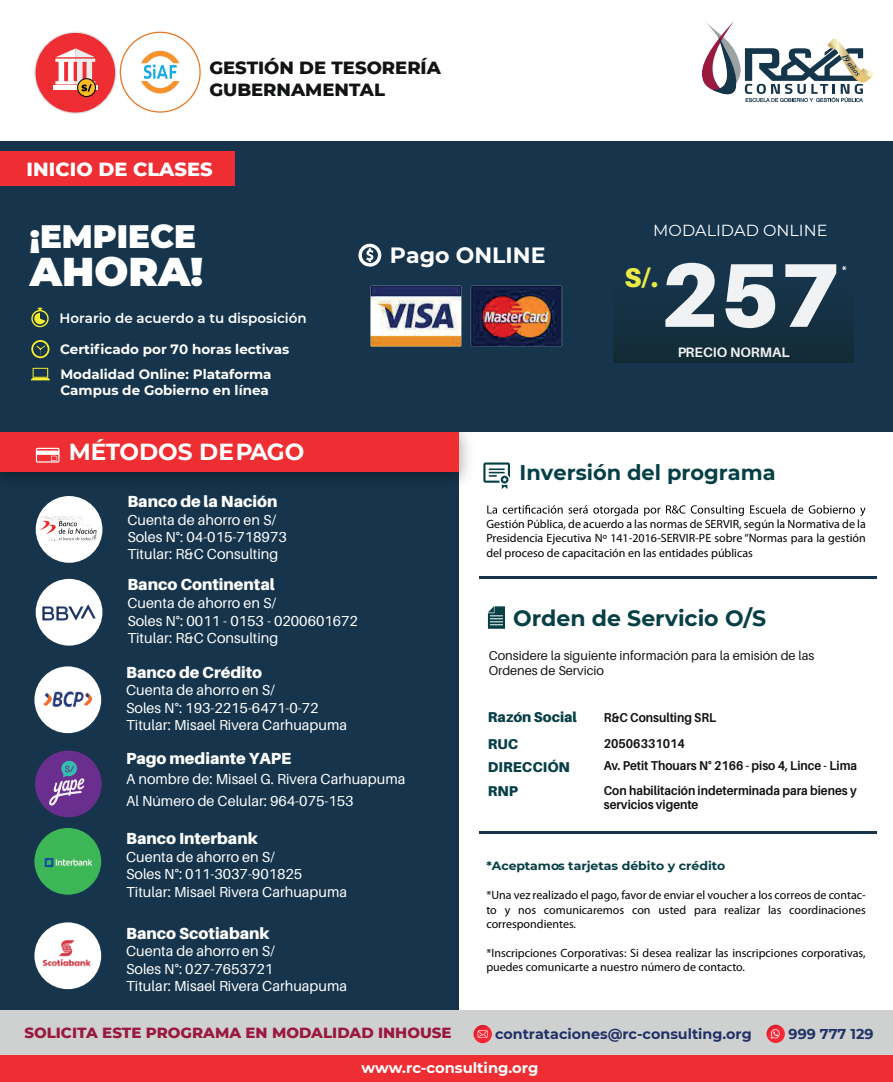
<style>
.page{position:relative;width:893px;height:1082px;background:#fff}
.page>*{position:absolute;margin:0;border:0;box-sizing:border-box;transform-origin:0 0}
.t1{font:900 90.75px "Aileron";color:#fff}
.t2{font:900 40.05px "Montserrat";color:#fff}
.t3{font:900 32.4px "Montserrat";color:#fff}
.t4{font:900 27.15px "Aileron";color:#edea46}
.t5{font:700 23.25px "Montserrat";color:#fff}
.t6{font:700 22.05px "Montserrat";color:#063f46}
.t7{font:700 22.05px "Montserrat";color:#fff}
.t8{font:700 21.15px "Montserrat";color:#063f46}
.t9{font:800 19.35px "Montserrat";color:#fff}
.t10{font:800 18px/21.6px "Montserrat";color:#111314}
.t11{font:900 16.05px "Aileron";color:#fff}
.t12{font:16.05px "Montserrat";color:#fff}
.t13{font:800 15px "Montserrat";color:#991940}
.t14{font:700 14.7px "Montserrat";color:#fff}
.t15{font:14.4px/17.4px "Aileron";color:#fff}
.t16{font:700 14.25px "Montserrat";color:#223268}
.t17{font:900 14.25px/27.3px "Aileron";color:#063f46}
.t18{font:700 13.65px "Aileron";color:#fff}
.t19{font:700 13.5px/24.6px "Montserrat";color:#fff}
.t20{font:600 13.5px "Montserrat";color:#fff}
.t21{font:700 12.9px/25.5px "Aileron";color:#111314;scale:.92 1}
.t22{font:12.9px/15.5px "Aileron";color:#111314}
.t23{font:12px/14.4px "Myriad Pro";color:#000001;text-align:justify}
.t24{font:700 12px "Montserrat";color:#063f46;scale:1.04 1}
</style>
<div class="page">
<div style="left:0;top:429px;width:458px;height:581px;background:#16354c"></div>
<img style="left:0;top:432px;width:468px;height:67px">
<div style="left:0;top:430px;width:458px;height:42px;background:#ee2e33"></div>
<svg style="left:36px;top:448px;width:24px;height:15px"></svg>
<div style="left:0;top:1010px;width:893px;height:48px;background:#cfd1d0"></div>
<div style="left:0;top:141px;width:893px;height:291px;background:#16354c"></div>
<img style="left:370px;top:285px;width:193px;height:62px">
<div style="left:0;top:152px;width:235px;height:34px;background:#ee2e33"></div>
<div style="left:614px;top:289px;width:239px;height:73px;background:#143040"></div>
<svg style="left:842px;top:266px;width:4px;height:4px"></svg>
<svg style="left:358px;top:243px;width:24px;height:24px"></svg>
<svg style="left:31px;top:340px;width:19px;height:18px"></svg>
<svg style="left:31px;top:308px;width:18px;height:19px"></svg>
<svg style="left:31px;top:368px;width:19px;height:12px"></svg>
<svg style="left:488px;top:606px;width:17px;height:23px"></svg>
<svg style="left:483px;top:462px;width:27px;height:27px"></svg>
<svg style="left:487px;top:505px;width:379px;height:11px"></svg>
<hr style="left:479px;top:576px;width:398px;height:2px;background:#16354c">
<hr style="left:479px;top:831px;width:398px;height:3px;background:#16354c">
<div style="left:0;top:1056px;width:893px;height:26px;background:#ee2e33"></div>
<div style="left:36px;top:579px;width:66px;height:67px;background:#fff;border-radius:50%"></div>
<svg style="left:42px;top:604px;width:54px;height:16px"></svg>
<div style="left:36px;top:496px;width:66px;height:67px;background:#fff;border-radius:50%"></div>
<img style="left:40px;top:516px;width:43px;height:2px">
<svg style="left:34px;top:666px;width:67px;height:67px"></svg>
<div style="left:34px;top:828px;width:67px;height:67px;background:#3db657;border-radius:50%"></div>
<div style="left:37px;top:668px;width:63px;height:63px;background:#fff;border-radius:50%"></div>
<img style="left:44px;top:692px;width:48px;height:15px">
<div style="left:35px;top:751px;width:67px;height:66px;background:#6a2e8e;border-radius:50%"></div>
<svg style="left:49px;top:760px;width:36px;height:46px"></svg>
<img style="left:44px;top:858px;width:49px;height:9px">
<img style="left:38px;top:518px;width:59px;height:24px">
<svg style="left:34px;top:922px;width:67px;height:67px"></svg>
<img style="left:40px;top:933px;width:53px;height:50px">
<svg style="left:120px;top:32px;width:81px;height:81px"></svg>
<div style="left:121px;top:33px;width:78px;height:78px;background:#fff;border-radius:50%"></div>
<svg style="left:141px;top:51px;width:38px;height:43px"></svg>
<svg style="left:34px;top:32px;width:82px;height:82px"></svg>
<div style="left:36px;top:33px;width:79px;height:80px;background:#ee2e33;border-radius:50%"></div>
<div style="left:53px;top:85px;width:22px;height:5px;background:#fff"></div>
<div style="left:75px;top:85px;width:23px;height:5px;background:#eaeceb"></div>
<svg style="left:77px;top:78px;width:19px;height:19px"></svg>
<div style="left:78px;top:79px;width:17px;height:17px;background:#fdbb26;border-radius:50%"></div>
<svg style="left:55px;top:48px;width:40px;height:44px"></svg>
<div style="left:36px;top:923px;width:63px;height:63px;background:#fff;border-radius:50%"></div>
<img style="left:42px;top:930px;width:50px;height:50px">
<div style="left:474px;top:1025px;width:18px;height:18px;background:#f92634;border-radius:50%"></div>
<svg style="left:474px;top:1025px;width:14px;height:13px"></svg>
<div style="left:766px;top:1025px;width:19px;height:18px;background:#f92634;border-radius:50%"></div>
<svg style="left:766px;top:1025px;width:15px;height:14px"></svg>
<svg style="left:702px;top:21px;width:172px;height:81px"></svg>
<h3 class="t10" style="left:209px;top:56px;width:233px">GESTIÓN DE TESORERÍA<br>GUBERNAMENTAL</h3>
<h3 class="t9" style="left:27px;top:155px;width:187px">INICIO DE CLASES</h3>
<h3 class="t3" style="left:30px;top:212px;width:168px">¡EMPIECE</h3>
<h2 class="t2" style="left:30px;top:241px;width:175px">AHORA!</h2>
<p class="t20" style="left:60px;top:309px;width:249px">Horario de acuerdo a tu disposición</p>
<p class="t19" style="left:60px;top:337px;width:231px">Certificado por 70 horas lectivas<br>Modalidad Online: Plataforma</p>
<p class="t19" style="left:60px;top:377px;width:210px">Campus de Gobierno en línea</p>
<h3 class="t5" style="left:69px;top:435px;width:237px">MÉTODOS DE PAGO</h3>
<h3 class="t7" style="left:390px;top:240px;width:157px">Pago ONLINE</h3>
<h3 class="t12" style="left:653px;top:219px;width:176px">MODALIDAD ONLINE</h3>
<h1 class="t1" style="left:660px;top:242px;width:182px">257</h1>
<p class="t18" style="left:677px;top:344px;width:114px">PRECIO NORMAL</p>
<h3 class="t4" style="left:624px;top:261px;width:35px">S/.</h3>
<h3 class="t11" style="left:127px;top:492px;width:152px">Banco de la Nación</h3>
<p class="t15" style="left:127px;top:511px;width:161px">Cuenta de ahorro en S/<br>Soles N°: 04-015-718973<br>Titular: R&amp;C Consulting</p>
<h3 class="t11" style="left:127px;top:575px;width:149px">Banco Continental</h3>
<p class="t15" style="left:127px;top:595px;width:232px">Cuenta de ahorro en S/<br>Soles N°: 0011 - 0153 - 0200601672<br>Titular: R&amp;C Consulting</p>
<h3 class="t11" style="left:126px;top:663px;width:138px">Banco de Crédito</h3>
<p class="t15" style="left:126px;top:682px;width:222px">Cuenta de ahorro en S/<br>Soles N°: 193-2215-6471-0-72<br>Titular: Misael Rivera Carhuapuma</p>
<h3 class="t11" style="left:126px;top:749px;width:167px">Pago mediante YAPE</h3>
<p class="t15" style="left:126px;top:769px;width:281px;line-height:21.1px">A nombre de: Misael G. Rivera Carhuapuma<br>Al Número de Celular: 964-075-153</p>
<h3 class="t11" style="left:126px;top:829px;width:133px">Banco Interbank</h3>
<p class="t15" style="left:126px;top:848px;width:222px">Cuenta de ahorro en S/<br>Soles N°: 011-3037-901825<br>Titular: Misael Rivera Carhuapuma</p>
<h3 class="t11" style="left:126px;top:924px;width:145px">Banco Scotiabank</h3>
<p class="t15" style="left:126px;top:943px;width:150px">Cuenta de ahorro en S/<br>Soles N°: 027-7653721</p>
<p class="t15" style="left:126px;top:978px;width:222px">Titular: Misael Rivera Carhuapuma</p>
<p class="t13" style="left:24px;top:1022px;width:429px">SOLICITA ESTE PROGRAMA EN MODALIDAD INHOUSE</p>
<h3 class="t8" style="left:520px;top:457px;width:257px">Inversión del programa</h3>
<p class="t23" style="left:486px;top:516px;width:381px">Gestión Pública, de acuerdo a las normas de SERVIR, según la Normativa de la Presidencia Ejecutiva Nº 141-2016-SERVIR-PE sobre “Normas para la gestión del proceso de capacitación en las entidades públicas</p>
<h3 class="t6" style="left:513px;top:602px;width:255px">Orden de Servicio O/S</h3>
<p class="t22" style="left:489px;top:648px;width:327px">Considere la siguiente información para la emisión de las<br>Ordenes de Servicio</p>
<p class="t17" style="left:488px;top:703px;width:91px">Razón Social<br>RUC</p>
<p class="t17" style="left:488px;top:756px;width:84px;line-height:23.5px">DIRECCIÓN<br>RNP</p>
<p class="t21" style="left:604px;top:705px;width:124px">R&amp;C Consulting SRL<br>20506331014</p>
<p class="t21" style="left:604px;top:783px;width:276px;line-height:14.1px">Con habilitación indeterminada para bienes y servicios vigente</p>
<p class="t21" style="left:604px;top:753px;width:277px">Av. Petit Thouars N° 2166 - piso 4, Lince - Lima</p>
<p class="t24" style="left:486px;top:857px;width:231px">*Aceptamos tarjetas débito y crédito</p>
<p class="t23" style="left:486px;top:888px;width:381px">*Una vez realizado el pago, favor de enviar el voucher a los correos de contac&shy;to y nos comunicaremos con usted para realizar las coordinaciones correspondientes.</p>
<p class="t23" style="left:486px;top:945px;width:381px">*Inscripciones Corporativas: Si desea realizar las inscripciones corporativas, puedes comunicarte a nuestro número de contacto.</p>
<p class="t16" style="left:495px;top:1024px;width:258px">contrataciones@rc-consulting.org</p>
<p class="t16" style="left:789px;top:1023px;width:86px">999 777 129</p>
<p class="t14" style="left:361px;top:1057px;width:179px">www.rc-consulting.org</p>
</div>
